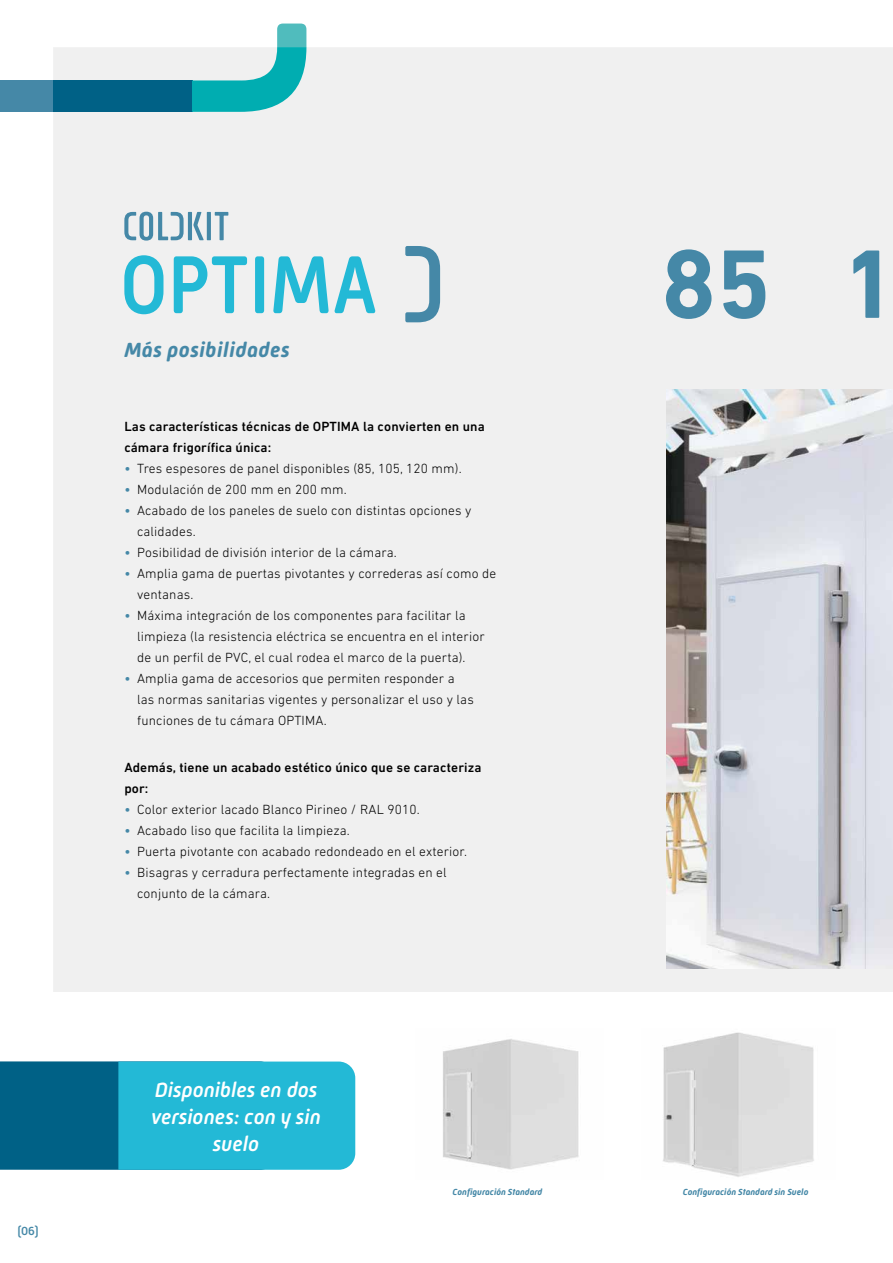
<style>
.page{position:relative;width:893px;height:1263px;background:#fff}
.page>*{position:absolute;margin:0;border:0;box-sizing:border-box;transform-origin:0 0}
.t1{font:700 99px "DIN Next LT Pro";color:#4588a7}
.t2{font:italic 500 21px/27px "Mic 32 New Rounded";color:#fff;text-align:center}
.t3{font:italic 700 21px "Mic 32 New Rounded";letter-spacing:.025em;color:#4588a7}
.t4{font:300 13.5px/21px "DIN Next LT Pro";letter-spacing:.01em;color:#000}
.t5{font:500 13.5px/21px "DIN Next LT Pro";letter-spacing:.01em;color:#000}
.t6{font:500 12px "Mic 32 New Rounded";color:#4588a7}
.t7{font:italic 700 9px "Mic 32 New Rounded";color:#4588a7}
.s1{font-weight:500;color:#4588a7}
</style>
<div class="page">
<div style="left:53px;top:47px;width:840px;height:945px;background:#f0f0f0"></div>
<div style="left:53px;top:80px;width:139px;height:32px;background:#006186"></div>
<div style="left:0;top:80px;width:53px;height:32px;background:#4588a7"></div>
<svg style="left:192px;top:24px;width:114px;height:88px"></svg>
<img style="left:666px;top:390px;width:227px;height:578px">
<img style="left:443px;top:1039px;width:136px;height:131px">
<img style="left:663px;top:1032px;width:151px;height:145px">
<svg style="left:0;top:1061px;width:355px;height:109px;background:#199cbb"></svg>
<svg style="left:124px;top:212px;width:104px;height:29px"></svg>
<svg style="left:124px;top:255px;width:39px;height:59px"></svg>
<svg style="left:174px;top:256px;width:73px;height:57px"></svg>
<div style="left:255px;top:256px;width:9px;height:57px;background:#23b9d6;border-radius:3px"></div>
<svg style="left:273px;top:256px;width:103px;height:57px"></svg>
<svg style="left:405px;top:246px;width:35px;height:76px"></svg>
<p class="t6" style="left:17px;top:1224px;width:23px">(06)</p>
<h2 class="t3" style="left:124px;top:338px;width:167px">Más posibilidades</h2>
<p class="t5" style="left:124px;top:416px;width:362px">Las características técnicas de OPTIMA la convierten en una cámara frigorífica única:</p>
<p class="t4" style="left:124px;top:458px;width:339px"><span class="s1">•</span> Tres espesores de panel disponibles (85, 105, 120 mm).</p>
<p class="t4" style="left:124px;top:479px;width:224px"><span class="s1">•</span> Modulación de 200 mm en 200 mm.</p>
<p class="t4" style="left:137px;top:500px;width:336px;text-indent:-13px"><span class="s1">•</span> Acabado de los paneles de suelo con distintas opciones y calidades.</p>
<p class="t4" style="left:124px;top:542px;width:274px"><span class="s1">•</span> Posibilidad de división interior de la cámara.</p>
<p class="t4" style="left:137px;top:563px;width:361px;text-indent:-13px"><span class="s1">•</span> Amplia gama de puertas pivotantes y correderas así como de ventanas.</p>
<p class="t4" style="left:137px;top:605px;width:349px;text-indent:-13px"><span class="s1">•</span> Máxima integración de los componentes para facilitar la limpieza (la resistencia eléctrica se encuentra en el interior de un perfil de PVC, el cual rodea el marco de la puerta).</p>
<p class="t4" style="left:137px;top:668px;width:338px;text-indent:-13px"><span class="s1">•</span> Amplia gama de accesorios que permiten responder a las normas sanitarias vigentes y personalizar el uso y las funciones de tu cámara OPTIMA.</p>
<p class="t5" style="left:124px;top:756px;width:359px">Además, tiene un acabado estético único que se caracteriza por:</p>
<p class="t4" style="left:124px;top:798px;width:297px"><span class="s1">•</span> Color exterior lacado Blanco Pirineo / RAL 9010.</p>
<p class="t4" style="left:124px;top:819px;width:227px"><span class="s1">•</span> Acabado liso que facilita la limpieza.</p>
<p class="t4" style="left:124px;top:840px;width:344px"><span class="s1">•</span> Puerta pivotante con acabado redondeado en el exterior.</p>
<p class="t4" style="left:137px;top:861px;width:311px;text-indent:-13px"><span class="s1">•</span> Bisagras y cerradura perfectamente integradas en el conjunto de la cámara.</p>
<h2 class="t2" style="left:151px;top:1076px;width:171px">Disponibles en dos versiones: con y sin suelo</h2>
<h1 class="t1" style="left:661px;top:226px;width:237px">85 1</h1>
<p class="t7" style="left:452px;top:1186px;width:91px">Configuración Standard</p>
<p class="t7" style="left:683px;top:1186px;width:127px">Configuración Standard sin Suelo</p>
</div>
